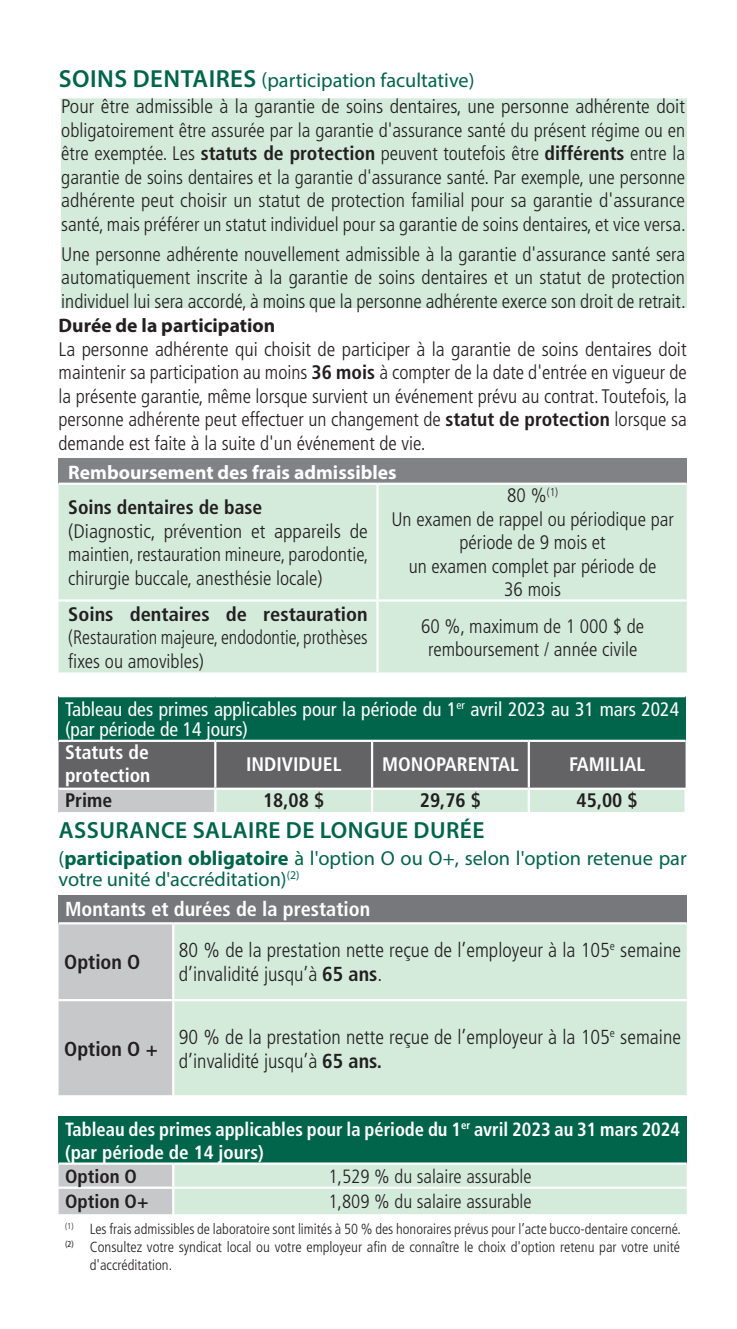
<style>
.page{position:relative;width:737px;height:1329px;background:#fff}
.page>*{position:absolute;margin:0;border:0;box-sizing:border-box;transform-origin:0 0}
.ti{font:600 23.4px "Myriad Pro";letter-spacing:.02em;color:#00654b}
.t1{font:300 condensed 20.25px/24.3px "Frutiger LT Std";color:#231f20}
.ti-2{font:20.25px/21.6px "Myriad Pro";color:#00654b}
.t2{font:700 condensed 20.25px "Frutiger LT Std";color:#fff}
.t3{font:700 condensed 20.25px "Frutiger LT Std";color:#231f20}
.t4{font:300 condensed 19.57px/23.4px "Frutiger LT Std";color:#231f20;text-align:justify}
.t5{font:300 condensed 19.57px/23.4px "Frutiger LT Std";color:#231f20;text-align:justify;scale:1.04 1}
.t6{font:condensed 19.57px/20.2px "Frutiger LT Std";color:#fff}
.t7{font:300 condensed 19.57px/23.4px "Frutiger LT Std";color:#231f20;text-align:justify;scale:.94 1}
.t8{font:700 condensed 19.57px/23.4px "Frutiger LT Std";color:#fff}
.t9{font:700 condensed 19.57px "Frutiger LT Std";color:#231f20}
.ti-3{font:700 19.57px "Myriad Pro";color:#fff}
.t10{font:700 19.57px "Myriad Pro";color:#231f20}
.t11{font:700 condensed 19.12px/22.9px "Frutiger LT Std";color:#fff}
.t12{font:300 condensed 19.12px "Frutiger LT Std";color:#231f20}
.t13{font:700 condensed 19.12px "Frutiger LT Std";color:#231f20}
.t14{font:300 condensed 14.62px/18px "Frutiger LT Std";color:#231f20}
.s1{font-weight:600;font-size:24.75px}
.s2{font-weight:700}
</style>
<div class="page">
<div style="left:60px;top:97px;width:626px;height:210px;background:#d4ebdc"></div>
<hr style="left:59px;top:96px;width:627px;height:2px;background:#fff">
<hr style="left:59px;top:98px;width:2px;height:209px;background:#fff">
<div style="left:59px;top:458px;width:627px;height:26px;background:#808285"></div>
<div style="left:59px;top:485px;width:627px;height:187px;background:#d4ebdc"></div>
<hr style="left:59px;top:599px;width:318px;height:2px;background:#fff">
<hr style="left:377px;top:599px;width:309px;height:2px;background:#fff">
<hr style="left:376px;top:601px;width:2px;height:71px;background:#fff">
<hr style="left:376px;top:485px;width:2px;height:114px;background:#fff">
<hr style="left:59px;top:482px;width:318px;height:3px;background:#fff">
<hr style="left:377px;top:482px;width:309px;height:3px;background:#fff">
<div style="left:59px;top:696px;width:626px;height:45px;background:#00654b"></div>
<svg style="left:59px;top:742px;width:626px;height:70px;background:#878c8b"></svg>
<hr style="left:214px;top:742px;width:2px;height:45px;background:#fff">
<hr style="left:371px;top:742px;width:2px;height:45px;background:#fff">
<hr style="left:527px;top:742px;width:3px;height:45px;background:#fff">
<hr style="left:215px;top:787px;width:157px;height:3px;background:#fff">
<hr style="left:372px;top:787px;width:157px;height:3px;background:#fff">
<hr style="left:529px;top:787px;width:157px;height:3px;background:#fff">
<hr style="left:214px;top:790px;width:2px;height:22px;background:#fff">
<hr style="left:371px;top:790px;width:2px;height:22px;background:#fff">
<hr style="left:527px;top:790px;width:3px;height:22px;background:#fff">
<hr style="left:684px;top:790px;width:2px;height:22px;background:#fff">
<hr style="left:59px;top:739px;width:156px;height:3px;background:#fff">
<hr style="left:215px;top:739px;width:157px;height:3px;background:#fff">
<hr style="left:372px;top:739px;width:157px;height:3px;background:#fff">
<hr style="left:529px;top:739px;width:156px;height:3px;background:#fff">
<hr style="left:59px;top:787px;width:156px;height:3px;background:#fff">
<hr style="left:59px;top:695px;width:156px;height:2px;background:#fff">
<hr style="left:215px;top:695px;width:157px;height:2px;background:#fff">
<hr style="left:372px;top:695px;width:157px;height:2px;background:#fff">
<hr style="left:529px;top:695px;width:156px;height:2px;background:#fff">
<div style="left:59px;top:895px;width:627px;height:28px;background:#76787b"></div>
<div style="left:59px;top:924px;width:113px;height:171px;background:#c7c8ca"></div>
<div style="left:174px;top:924px;width:512px;height:171px;background:#d4ebdc"></div>
<hr style="left:59px;top:999px;width:114px;height:2px;background:#fff">
<hr style="left:173px;top:999px;width:513px;height:2px;background:#fff">
<hr style="left:59px;top:922px;width:114px;height:2px;background:#fff">
<hr style="left:173px;top:922px;width:513px;height:2px;background:#fff">
<div style="left:59px;top:1116px;width:627px;height:47px;background:#00654b"></div>
<svg style="left:59px;top:1164px;width:627px;height:50px;background:#d3e5da"></svg>
<hr style="left:59px;top:1162px;width:114px;height:2px;background:#fff">
<hr style="left:173px;top:1162px;width:513px;height:2px;background:#fff">
<hr style="left:172px;top:1164px;width:2px;height:22px;background:#fff">
<hr style="left:59px;top:1186px;width:114px;height:2px;background:#fff">
<hr style="left:173px;top:1186px;width:513px;height:2px;background:#fff">
<hr style="left:172px;top:1188px;width:2px;height:26px;background:#fff">
<p class="ti-2" style="left:59px;top:69px;width:417px"><span class="s1">SOINS DENTAIRES</span> (participation facultative)</p>
<p class="t5" style="left:61px;top:95px;width:602px">Pour être admissible à la garantie de soins dentaires, une personne adhérente doit obligatoirement être assurée par la garantie d'assurance santé du présent régime ou en être exemptée. Les <span class="s2">statuts de protection</span> peuvent toutefois être <span class="s2">différents</span> entre la garantie de soins dentaires et la garantie d'assurance santé. Par exemple, une personne adhérente peut choisir un statut de protection familial pour sa garantie d'assurance santé, mais préférer un statut individuel pour sa garantie de soins dentaires, et vice versa.</p>
<p class="t4" style="left:61px;top:242px;width:626px">Une personne adhérente nouvellement admissible à la garantie d'assurance santé sera automatiquement inscrite à la garantie de soins dentaires et un statut de protection individuel lui sera accordé, à moins que la personne adhérente exerce son droit de retrait.</p>
<p class="t10" style="left:59px;top:313px;width:218px">Durée de la participation</p>
<p class="t4" style="left:59px;top:337px;width:629px">La personne adhérente qui choisit de participer à la garantie de soins dentaires doit maintenir sa participation au moins <span class="s2">36 mois</span> à compter de la date d'entrée en vigueur de la présente garantie, même lorsque survient un événement prévu au contrat. Toutefois, la personne adhérente peut effectuer un changement de <span class="s2">statut de protection</span> lorsque sa demande est faite à la suite d'un événement de vie.</p>
<p class="ti-3" style="left:68px;top:459px;width:330px">Remboursement des frais admissibles</p>
<p class="t9" style="left:68px;top:496px;width:195px">Soins dentaires de base</p>
<p class="t5" style="left:68px;top:519px;width:290px">(Diagnostic, prévention et appareils de maintien, restauration mineure, parodontie, chirurgie buccale, anesthésie locale)</p>
<p class="t4" style="left:507px;top:484px;width:52px">80 %<sup>(1)</sup></p>
<p class="t4" style="left:391px;top:508px;width:284px;text-align:center">Un examen de rappel ou périodique par période de 9 mois et<br>un examen complet par période de<br>36 mois</p>
<p class="t7" style="left:68px;top:602px;width:320px"><span class="s2">Soins dentaires de restauration </span>(Restauration majeure, endodontie, prothèses fixes ou amovibles)</p>
<p class="t4" style="left:421px;top:614px;width:225px;text-align:center">60 %, maximum de 1 000 $ de remboursement / année civile</p>
<p class="t6" style="left:65px;top:699px;width:615px">Tableau des primes applicables pour la période du 1<sup>er</sup> avril 2023 au 31 mars 2024 (par période de 14 jours)</p>
<p class="t8" style="left:65px;top:740px;width:87px">Statuts de protection</p>
<p class="t8" style="left:246px;top:752px;width:97px">INDIVIDUEL</p>
<p class="t8" style="left:382px;top:752px;width:138px">MONOPARENTAL</p>
<p class="t8" style="left:569px;top:752px;width:77px">FAMILIAL</p>
<p class="t9" style="left:65px;top:788px;width:49px">Prime</p>
<p class="t9" style="left:263px;top:788px;width:63px">18,08 $</p>
<p class="t9" style="left:420px;top:788px;width:63px">29,76 $</p>
<p class="t9" style="left:576px;top:788px;width:63px">45,00 $</p>
<p class="ti" style="left:59px;top:815px;width:427px">ASSURANCE SALAIRE DE LONGUE DURÉE</p>
<p class="ti-2" style="left:59px;top:846px;width:629px">(<span class="s2">participation obligatoire</span> à l'option O ou O+, selon l'option retenue par votre unité d'accréditation)<sup>(2)</sup></p>
<p class="t2" style="left:65px;top:897px;width:306px">Montants et durées de la prestation</p>
<p class="t3" style="left:64px;top:950px;width:78px">Option O</p>
<p class="t1" style="left:179px;top:938px;width:503px">80 % de la prestation nette reçue de l’employeur à la 105<sup>e</sup> semaine d’invalidité jusqu’à <span class="s2">65 ans</span>.</p>
<p class="t3" style="left:64px;top:1036px;width:95px">Option O +</p>
<p class="t1" style="left:179px;top:1024px;width:503px">90 % de la prestation nette reçue de l’employeur à la 105<sup>e</sup> semaine d’invalidité jusqu’à <span class="s2">65 ans.</span></p>
<p class="t11" style="left:65px;top:1117px;width:616px">Tableau des primes applicables pour la période du 1<sup>er</sup> avril 2023 au 31 mars 2024 (par période de 14 jours)</p>
<p class="t13" style="left:65px;top:1164px;width:73px">Option O</p>
<p class="t12" style="left:328px;top:1165px;width:205px">1,529 % du salaire assurable</p>
<p class="t13" style="left:65px;top:1190px;width:85px">Option O+</p>
<p class="t12" style="left:328px;top:1190px;width:205px">1,809 % du salaire assurable</p>
<p class="t14" style="left:65px;top:1220px;width:617px"><sup>(1)</sup> Les frais admissibles de laboratoire sont limités à 50 % des honoraires prévus pour l’acte bucco-dentaire concerné.</p>
<p class="t14" style="left:90px;top:1238px;width:592px;text-indent:-25px"><sup>(2)</sup> Consultez votre syndicat local ou votre employeur afin de connaître le choix d'option retenu par votre unité d'accréditation.</p>
</div>
